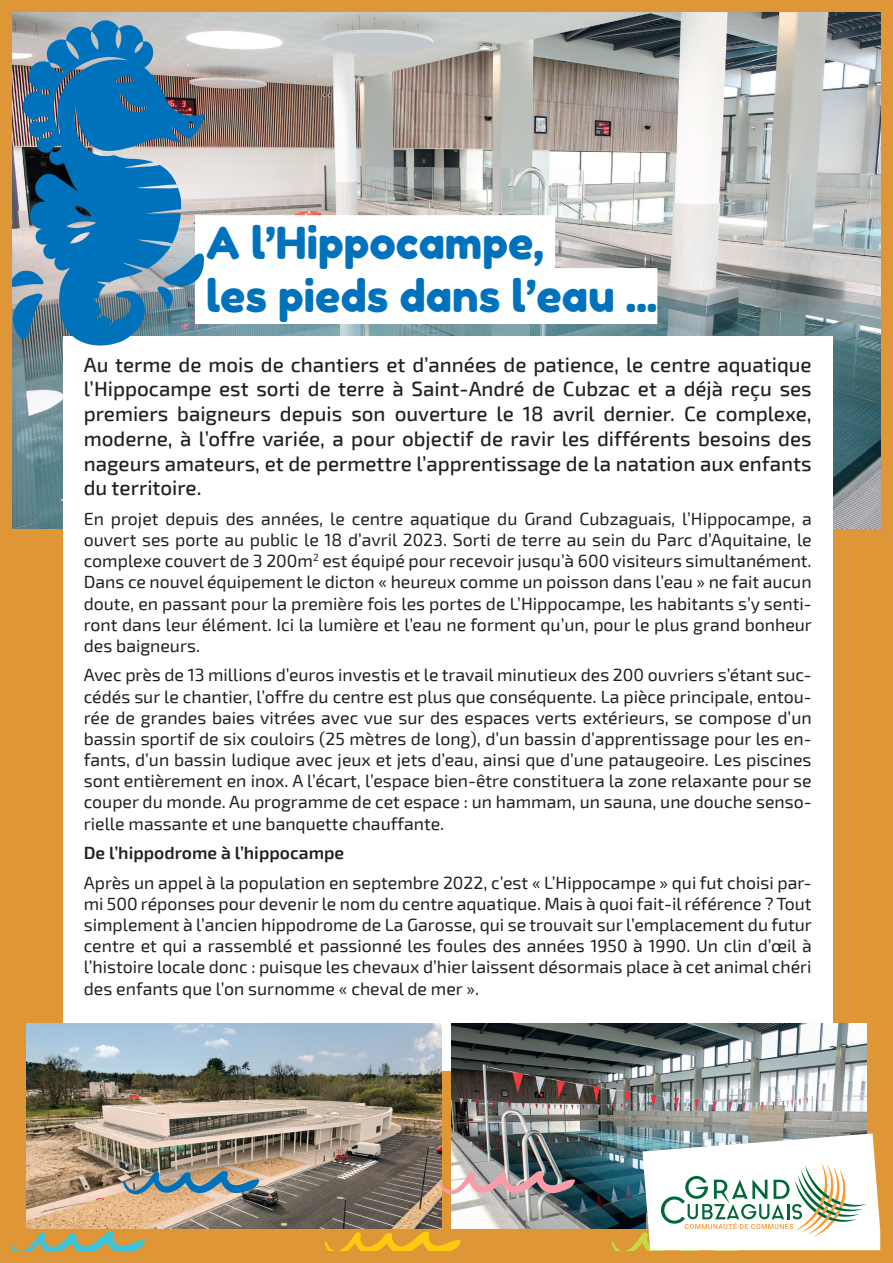
<style>
.page{position:relative;width:893px;height:1263px;background:#df9637}
.page>*{position:absolute;margin:0;border:0;box-sizing:border-box;transform-origin:0 0}
.t1{font:44.1px/52.9px "Fredoka One";color:#0072bc}
.t2{font:500 20.55px/24.8px "Exo 2";color:#231f20;text-align:justify}
.t3{font:17.7px/21.1px "Exo 2";color:#231f20;text-align:justify}
.s1{font-weight:600}
</style>
<div class="page">
<img style="left:13px;top:13px;width:867px;height:516px">
<div style="left:63px;top:336px;width:769px;height:735px;background:#fff"></div>
<div style="left:195px;top:215px;width:360px;height:56px;background:#fff"></div>
<div style="left:195px;top:268px;width:462px;height:56px;background:#fff"></div>
<svg style="left:13px;top:293px;width:9px;height:46px"></svg>
<svg style="left:13px;top:270px;width:9px;height:17px"></svg>
<img style="left:22px;top:20px;width:183px;height:325px">
<img style="left:26px;top:1024px;width:416px;height:204px">
<img style="left:451px;top:1024px;width:416px;height:204px">
<svg style="left:123px;top:1171px;width:136px;height:24px;background:#829498"></svg>
<svg style="left:13px;top:1231px;width:132px;height:19px"></svg>
<svg style="left:438px;top:1171px;width:137px;height:24px;background:#b69897"></svg>
<svg style="left:324px;top:1231px;width:137px;height:19px"></svg>
<svg style="left:611px;top:1133px;width:269px;height:117px;background:#cfd8d0"></svg>
<p class="t1" style="left:206px;top:217px;width:453px">A l’Hippocampe,<br>les pieds dans l’eau ...</p>
<p class="t2" style="left:84px;top:353px;width:729px">Au terme de mois de chantiers et d’années de patience, le centre aquatique l’Hippocampe est sorti de terre à Saint-André de Cubzac et a déjà reçu ses premiers baigneurs depuis son ouverture le 18 avril dernier. Ce complexe, moderne, à l’offre variée, a pour objectif de ravir les différents besoins des nageurs amateurs, et de permettre l’apprentissage de la natation aux enfants du territoire.</p>
<p class="t3" style="left:84px;top:508px;width:730px">En projet depuis des années, le centre aquatique du Grand Cubzaguais, l’Hippocampe, a ouvert ses porte au public le 18 d’avril 2023. Sorti de terre au sein du Parc d’Aquitaine, le complexe couvert de 3 200m<sup>2</sup> est équipé pour recevoir jusqu’à 600 visiteurs simultanément.<br>Dans ce nouvel équipement le dicton « heureux comme un poisson dans l’eau » ne fait aucun doute, en passant pour la première fois les portes de L’Hippocampe, les habitants s’y senti&shy;ront dans leur élément. Ici la lumière et l’eau ne forment qu’un, pour le plus grand bonheur des baigneurs.</p>
<p class="t3" style="left:84px;top:665px;width:729px">Avec près de 13 millions d’euros investis et le travail minutieux des 200 ouvriers s’étant suc&shy;cédés sur le chantier, l’offre du centre est plus que conséquente. La pièce principale, entou&shy;rée de grandes baies vitrées avec vue sur des espaces verts extérieurs, se compose d’un bassin sportif de six couloirs (25 mètres de long), d’un bassin d’apprentissage pour les en&shy;fants, d’un bassin ludique avec jeux et jets d’eau, ainsi que d’une pataugeoire. Les piscines sont entièrement en inox. A l’écart, l’espace bien-être constituera la zone relaxante pour se couper du monde. Au programme de cet espace : un hammam, un sauna, une douche senso&shy;rielle massante et une banquette chauffante.</p>
<p class="t3" style="left:84px;top:838px;width:729px;line-height:29.5px"><span class="s1">De l’hippodrome à l’hippocampe<br></span>Après un appel à la population en septembre 2022, c’est « L’Hippocampe » qui fut choisi par-</p>
<p class="t3" style="left:84px;top:893px;width:730px">mi 500 réponses pour devenir le nom du centre aquatique. Mais à quoi fait-il référence ? Tout simplement à l’ancien hippodrome de La Garosse, qui se trouvait sur l’emplacement du futur centre et qui a rassemblé et passionné les foules des années 1950 à 1990. Un clin d’œil à l’histoire locale donc : puisque les chevaux d’hier laissent désormais place à cet animal chéri des enfants que l’on surnomme « cheval de mer ».</p>
</div>
